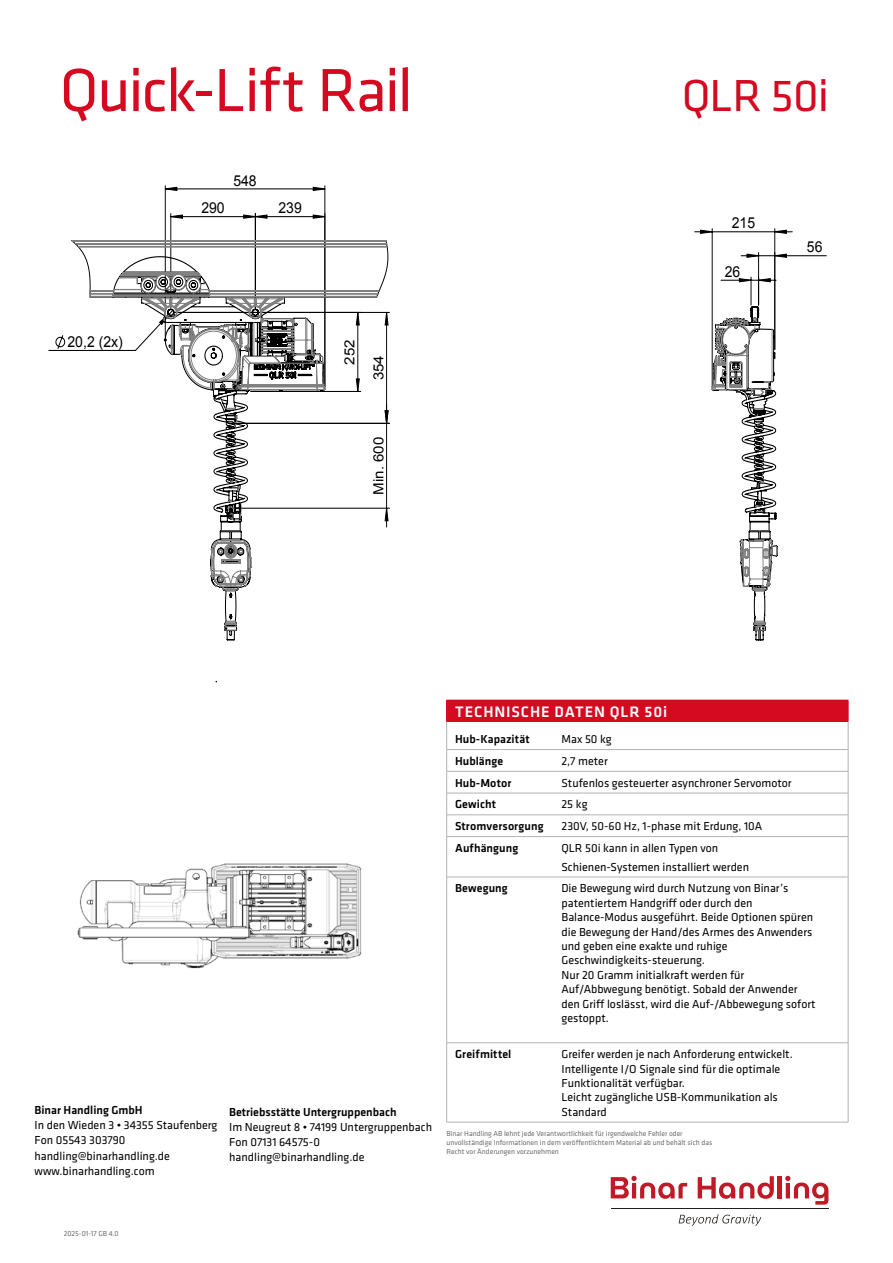
<style>
.page{position:relative;width:893px;height:1263px;background:#fff}
.page>*{position:absolute;margin:0;border:0;box-sizing:border-box;transform-origin:0 0}
.t1{font:63px "Klavika";letter-spacing:-.025em;color:#d50920}
.t2{font:46.5px "Klavika";letter-spacing:-.02em;color:#d50920}
.t3{font:500 15.75px "Klavika";letter-spacing:.055em;color:#fff}
.t4{font:15.15px "Arial";color:#000;scale:.93 1}
.t5{font:13.95px/28.8px "Arial";color:#000;scale:1.08 1}
.t6{font:12px/14.4px "Klavika";color:#000}
.t7{font:500 12px "Klavika";color:#000}
.t8{font:7.5px/9px "Klavika";color:#6e6e6e}
</style>
<div class="page">
<hr style="left:758px;top:253px;width:1px;height:52px;background:#000">
<hr style="left:775px;top:255px;width:51px;height:1px;background:#000">
<hr style="left:774px;top:229px;width:1px;height:120px;background:#000">
<hr style="left:712px;top:229px;width:1px;height:157px;background:#000">
<hr style="left:165px;top:186px;width:1px;height:151px;background:#000">
<hr style="left:325px;top:186px;width:1px;height:200px;background:#000">
<svg style="left:695px;top:230px;width:97px;height:4px"></svg>
<svg style="left:165px;top:187px;width:160px;height:4px"></svg>
<svg style="left:164px;top:214px;width:225px;height:308px"></svg>
<svg style="left:71px;top:240px;width:317px;height:391px"></svg>
<svg style="left:711px;top:254px;width:76px;height:387px"></svg>
<img style="left:77px;top:863px;width:285px;height:106px">
<svg style="left:679px;top:1214px;width:82px;height:12px"></svg>
<hr style="left:611px;top:1208px;width:217px;height:1px;background:#221e19">
<svg style="left:611px;top:1176px;width:76px;height:23px"></svg>
<svg style="left:698px;top:1176px;width:76px;height:23px"></svg>
<hr style="left:778px;top:1176px;width:4px;height:22px;background:#bf1a27">
<svg style="left:785px;top:1176px;width:43px;height:28px"></svg>
<div style="left:447px;top:700px;width:401px;height:21px;background:#d50920"></div>
<hr style="left:446px;top:721px;width:107px;height:1px;background:#d50920">
<hr style="left:553px;top:721px;width:295px;height:1px;background:#d50920">
<hr style="left:446px;top:749px;width:107px;height:1px;background:#b1b2b3">
<hr style="left:553px;top:749px;width:295px;height:1px;background:#b1b2b3">
<hr style="left:446px;top:771px;width:107px;height:1px;background:#b1b2b3">
<hr style="left:553px;top:771px;width:295px;height:1px;background:#b1b2b3">
<hr style="left:446px;top:793px;width:107px;height:1px;background:#b1b2b3">
<hr style="left:553px;top:793px;width:295px;height:1px;background:#b1b2b3">
<hr style="left:446px;top:814px;width:107px;height:1px;background:#b1b2b3">
<svg style="left:446px;top:700px;width:1px;height:136px"></svg>
<hr style="left:553px;top:814px;width:295px;height:1px;background:#b1b2b3">
<svg style="left:848px;top:700px;width:1px;height:136px"></svg>
<hr style="left:446px;top:836px;width:107px;height:1px;background:#b1b2b3">
<hr style="left:446px;top:837px;width:1px;height:40px;background:#b1b2b3">
<hr style="left:553px;top:836px;width:295px;height:1px;background:#b1b2b3">
<hr style="left:848px;top:837px;width:1px;height:40px;background:#b1b2b3">
<hr style="left:446px;top:877px;width:107px;height:1px;background:#b1b2b3">
<hr style="left:446px;top:877px;width:1px;height:165px;background:#b1b2b3">
<hr style="left:553px;top:877px;width:295px;height:1px;background:#b1b2b3">
<hr style="left:848px;top:877px;width:1px;height:165px;background:#b1b2b3">
<hr style="left:446px;top:1042px;width:107px;height:1px;background:#b1b2b3">
<hr style="left:446px;top:1043px;width:1px;height:79px;background:#b1b2b3">
<hr style="left:553px;top:1042px;width:295px;height:1px;background:#b1b2b3">
<hr style="left:848px;top:1043px;width:1px;height:79px;background:#b1b2b3">
<hr style="left:446px;top:1122px;width:107px;height:1px;background:#b1b2b3">
<hr style="left:553px;top:1122px;width:295px;height:1px;background:#b1b2b3">
<h1 class="t1" style="left:60px;top:56px;width:355px">Quick-Lift Rail</h1>
<p class="t4" style="left:233px;top:170px;width:27px">548</p>
<p class="t4" style="left:201px;top:198px;width:27px">290</p>
<p class="t4" style="left:278px;top:198px;width:27px">239</p>
<p class="t4" style="left:68px;top:332px;width:61px">20,2 (2x)</p>
<p class="t5" style="left:335px;top:380px;width:40px;text-indent:16px;rotate:-90deg">252<br>354</p>
<p class="t5" style="left:364px;top:495px;width:55px;rotate:-90deg">Min. 600</p>
<h2 class="t2" style="left:682px;top:70px;width:149px">QLR 50i</h2>
<p class="t4" style="left:732px;top:213px;width:27px">215</p>
<p class="t4" style="left:725px;top:262px;width:18px">26</p>
<p class="t4" style="left:807px;top:237px;width:18px">56</p>
<p class="t7" style="left:35px;top:1103px;width:109px">Binar Handling GmbH</p>
<p class="t6" style="left:35px;top:1118px;width:184px;line-height:15.3px">In den Wieden 3 • 34355 Staufenberg<br>Fon 05543 303790 handling@binarhandling.de www.binarhandling.com</p>
<p class="t7" style="left:229px;top:1105px;width:169px">Betriebsstätte Untergruppenbach</p>
<p class="t6" style="left:229px;top:1119px;width:204px;line-height:15.3px">Im Neugreut 8 • 74199 Untergruppenbach<br>Fon 07131 64575-0 handling@binarhandling.de</p>
<h3 class="t3" style="left:455px;top:703px;width:213px">TECHNISCHE DATEN QLR 50i</h3>
<p class="t7" style="left:455px;top:733px;width:76px">Hub-Kapazität</p>
<p class="t6" style="left:561px;top:732px;width:52px">Max 50 kg</p>
<p class="t7" style="left:455px;top:754px;width:50px">Hublänge</p>
<p class="t6" style="left:561px;top:754px;width:48px">2,7 meter</p>
<p class="t7" style="left:455px;top:776px;width:58px">Hub-Motor</p>
<p class="t6" style="left:561px;top:776px;width:232px">Stufenlos gesteuerter asynchroner Servomotor</p>
<p class="t7" style="left:455px;top:798px;width:42px">Gewicht</p>
<p class="t6" style="left:561px;top:797px;width:28px">25 kg</p>
<p class="t7" style="left:455px;top:820px;width:90px">Stromversorgung</p>
<p class="t6" style="left:561px;top:819px;width:202px">230V, 50-60 Hz, 1-phase mit Erdung, 10A</p>
<p class="t7" style="left:455px;top:841px;width:65px">Aufhängung</p>
<p class="t6" style="left:561px;top:839px;width:189px;line-height:18.6px">QLR 50i kann in allen Typen von<br>Schienen-Systemen installiert werden</p>
<p class="t7" style="left:455px;top:882px;width:54px">Bewegung</p>
<p class="t6" style="left:561px;top:881px;width:256px">Die Bewegung wird durch Nutzung von Binar’s patentiertem Handgriff oder durch den Balance-Modus ausgeführt. Beide Optionen spüren die Bewegung der Hand/des Armes des Anwenders und geben eine exakte und ruhige Geschwindigkeits-steuerung.<br>Nur 20 Gramm initialkraft werden für Auf/Abbwegung benötigt. Sobald der Anwender den Griff loslässt, wird die Auf-/Abbewegung sofort gestoppt.</p>
<p class="t7" style="left:455px;top:1048px;width:58px">Greifmittel</p>
<p class="t6" style="left:561px;top:1047px;width:233px">Greifer werden je nach Anforderung entwickelt.<br>Intelligente I/O Signale sind für die optimale Funktionalität verfügbar.<br>Leicht zugängliche USB-Kommunikation als Standard</p>
<p class="t8" style="left:446px;top:1129px;width:267px">Binar Handling AB lehnt jede Verantwortlichkeit für irgendwelche Fehler oder unvollständige Informationen in dem veröffentlichtem Material ab und behält sich das<br>Recht vor Änderungen vorzunehmen</p>
<p class="t8" style="left:64px;top:1229px;width:56px">2025-01-17 GB 4.0</p>
</div>
